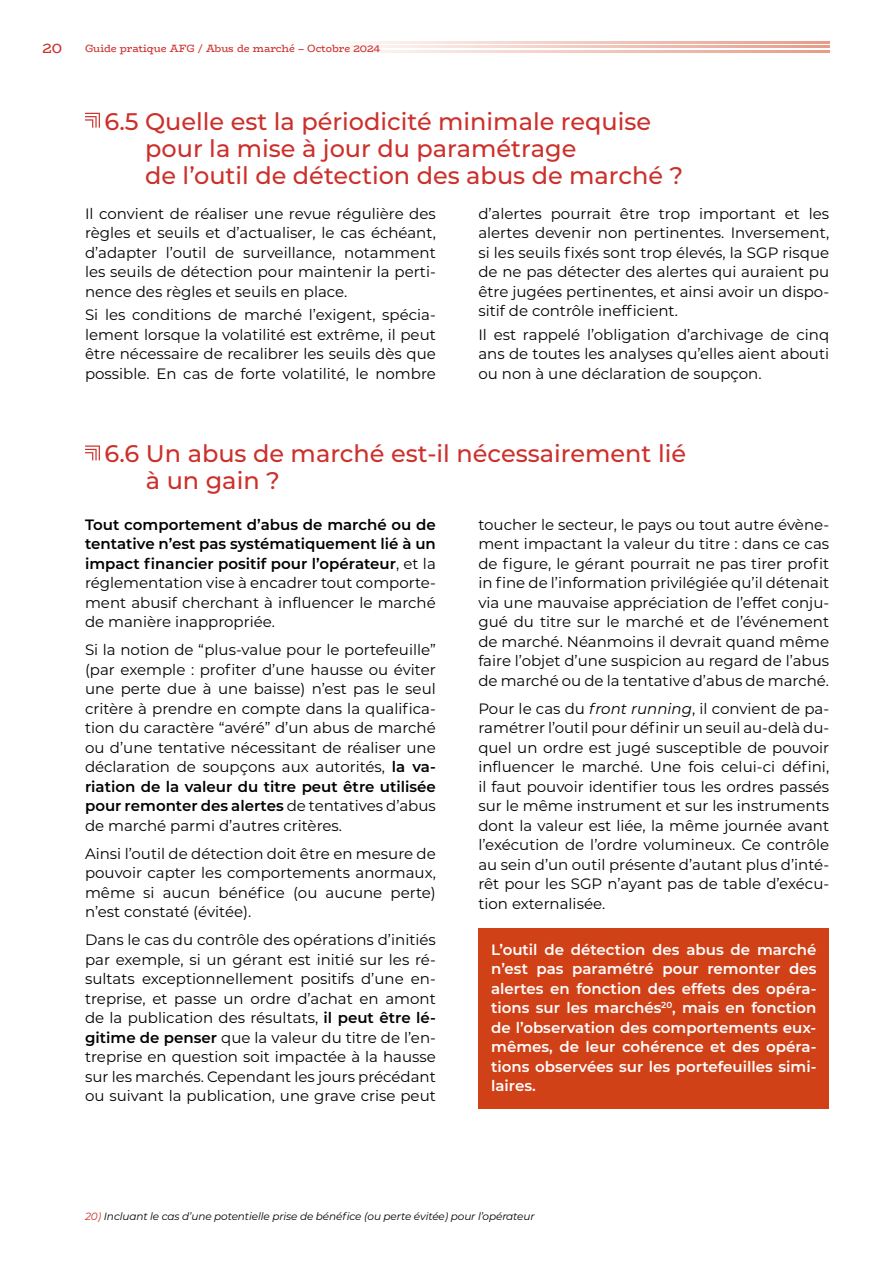
<style>
.page{position:relative;width:893px;height:1263px;background:#fff}
.page>*{position:absolute;margin:0;border:0;box-sizing:border-box;transform-origin:0 0}
.t1{font:500 24px/27px "Montserrat";color:#cc302b}
.t2{font:15px/19.5px "Montserrat";color:#000;text-align:justify}
.t3{font:600 15px/19.5px "Montserrat";color:#fff;text-align:justify}
.t4{font:600 15px/19.5px "Montserrat";color:#000;text-align:justify}
.t5{font:15px "Bio Rhyme";color:#cc302b}
.t6{font:italic 10.5px "Montserrat";letter-spacing:-.01em;color:#000}
.t7{font:10.5px "Bio Rhyme";letter-spacing:-.005em;color:#cc302b}
.s1{font-weight:400}
.s2{font-weight:600}
.s3{font-style:italic}
.s4{color:#cc302b}
</style>
<div class="page">
<hr style="left:319px;top:50px;width:510px;height:2px;background:#e79c89">
<hr style="left:319px;top:46px;width:510px;height:2px;background:#e79c89">
<hr style="left:319px;top:41px;width:510px;height:3px;background:#e79c89">
<svg style="left:85px;top:113px;width:15px;height:15px"></svg>
<svg style="left:85px;top:445px;width:15px;height:15px"></svg>
<div style="left:478px;top:927px;width:351px;height:181px;background:#d04118"></div>
<p class="t5" style="left:43px;top:36px;width:21px">20</p>
<p class="t7" style="left:85px;top:40px;width:297px">Guide pratique AFG / Abus de marché – Octobre 2024</p>
<h1 class="t1" style="left:145px;top:107px;width:540px;text-indent:-41px">6.5 Quelle est la périodicité minimale requise pour la mise à jour du paramétrage<br>de l’outil de détection des abus de marché ?</h1>
<p class="t2" style="left:85px;top:203px;width:352px">Il convient de réaliser une revue régulière des règles et seuils et d’actualiser, le cas échéant, d’adapter l’outil de surveillance, notamment les seuils de détection pour maintenir la perti&shy;nence des règles et seuils en place.</p>
<p class="t2" style="left:85px;top:305px;width:352px">Si les conditions de marché l’exigent, spécia&shy;lement lorsque la volatilité est extrême, il peut être nécessaire de recalibrer les seuils dès que possible. En cas de forte volatilité, le nombre</p>
<p class="t2" style="left:478px;top:203px;width:352px">d’alertes pourrait être trop important et les alertes devenir non pertinentes. Inversement, si les seuils fixés sont trop élevés, la SGP risque de ne pas détecter des alertes qui auraient pu être jugées pertinentes, et ainsi avoir un dispo&shy;sitif de contrôle inefficient.</p>
<p class="t2" style="left:478px;top:324px;width:352px">Il est rappelé l’obligation d’archivage de cinq ans de toutes les analyses qu’elles aient abouti ou non à une déclaration de soupçon.</p>
<h1 class="t1" style="left:146px;top:439px;width:542px;text-indent:-41px">6.6 Un abus de marché est-il nécessairement lié à un gain ?</h1>
<p class="t4" style="left:85px;top:514px;width:352px">Tout comportement d’abus de marché ou de tentative n’est pas systématiquement lié à un impact financier positif pour l’opérateur<span class="s1">, et la réglementation vise à encadrer tout comporte&shy;ment abusif cherchant à influencer le marché de manière inappropriée.</span></p>
<p class="t2" style="left:85px;top:640px;width:352px">Si la notion de “plus-value pour le portefeuille” (par exemple : profiter d’une hausse ou éviter une perte due à une baisse) n’est pas le seul critère à prendre en compte dans la qualifica&shy;tion du caractère “avéré” d’un abus de marché ou d’une tentative nécessitant de réaliser une déclaration de soupçons aux autorités, <span class="s2">la va&shy;riation de la valeur du titre peut être utilisée pour remonter des alertes</span> de tentatives d’abus de marché parmi d’autres critères.</p>
<p class="t2" style="left:85px;top:843px;width:352px">Ainsi l’outil de détection doit être en mesure de pouvoir capter les comportements anormaux, même si aucun bénéfice (ou aucune perte) n’est constaté (évitée).</p>
<p class="t2" style="left:85px;top:930px;width:352px">Dans le cas du contrôle des opérations d’initiés par exemple, si un gérant est initié sur les ré&shy;sultats exceptionnellement positifs d’une en&shy;treprise, et passe un ordre d’achat en amont de la publication des résultats, <span class="s2">il peut être lé&shy;gitime de penser</span> que la valeur du titre de l’en&shy;treprise en question soit impactée à la hausse sur les marchés. Cependant les jours précédant ou suivant la publication, une grave crise peut</p>
<p class="t2" style="left:478px;top:514px;width:352px">toucher le secteur, le pays ou tout autre évène&shy;ment impactant la valeur du titre : dans ce cas de figure, le gérant pourrait ne pas tirer profit in fine de l’information privilégiée qu’il détenait via une mauvaise appréciation de l’effet conju&shy;gué du titre sur le marché et de l’événement de marché. Néanmoins il devrait quand même faire l’objet d’une suspicion au regard de l’abus de marché ou de la tentative d’abus de marché.</p>
<p class="t2" style="left:478px;top:698px;width:352px">Pour le cas du <span class="s3">front running</span>, il convient de pa&shy;ramétrer l’outil pour définir un seuil au-delà du&shy;quel un ordre est jugé susceptible de pouvoir influencer le marché. Une fois celui-ci défini, il faut pouvoir identifier tous les ordres passés sur le même instrument et sur les instruments dont la valeur est liée, la même journée avant l’exécution de l’ordre volumineux. Ce contrôle au sein d’un outil présente d’autant plus d’inté&shy;rêt pour les SGP n’ayant pas de table d’exécu&shy;tion externalisée.</p>
<p class="t3" style="left:491px;top:939px;width:327px">L’outil de détection des abus de marché n’est pas paramétré pour remonter des alertes en fonction des effets des opéra&shy;tions sur les marchés<sup>20</sup>, mais en fonction de l’observation des comportements eux&shy;mêmes, de leur cohérence et des opéra&shy;tions observées sur les portefeuilles simi&shy;laires.</p>
<p class="t6" style="left:85px;top:1209px;width:451px"><span class="s4">20)</span> Incluant le cas d’une potentielle prise de bénéfice (ou perte évitée) pour l’opérateur</p>
</div>
